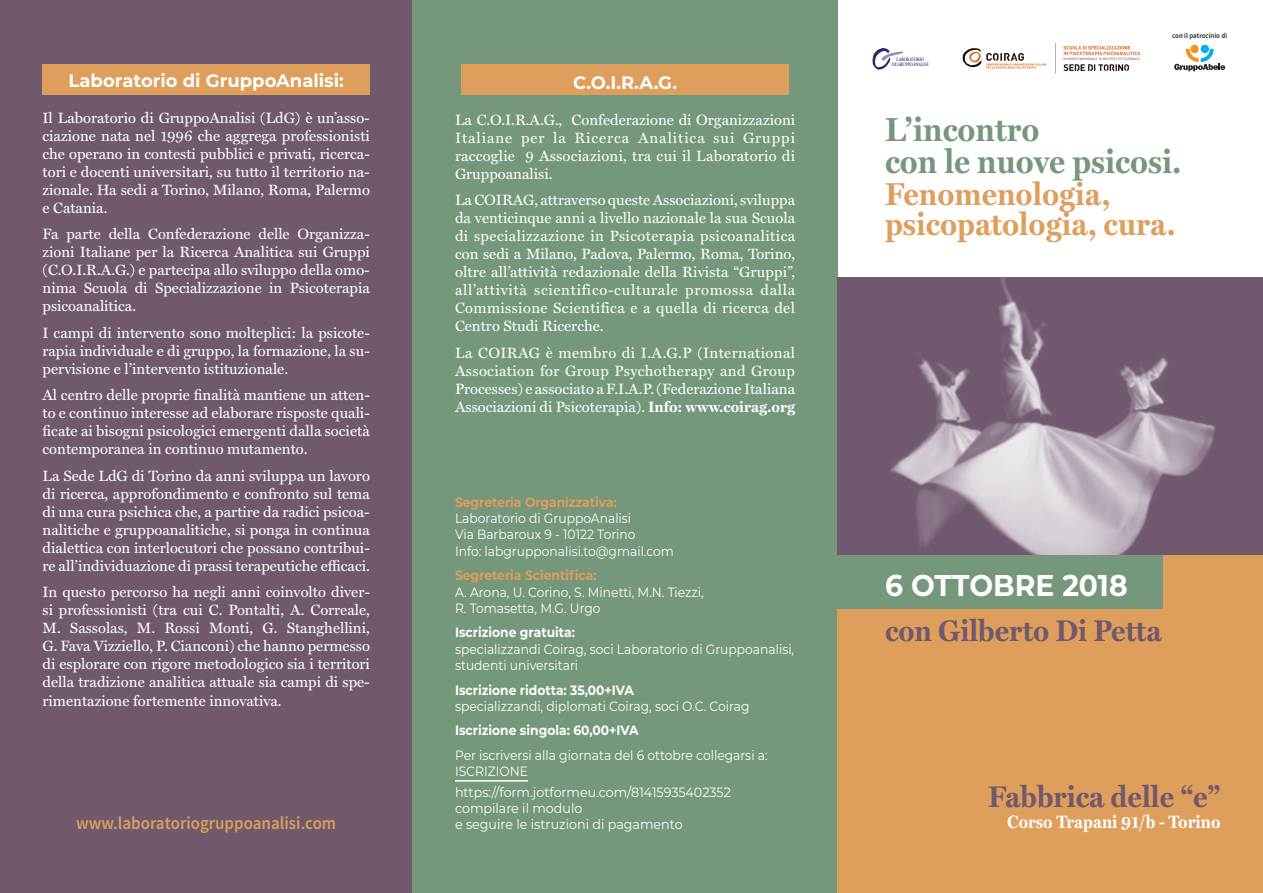
<style>
.page{position:relative;width:1263px;height:893px;background:#fff}
.page>*{position:absolute;margin:0;border:0;box-sizing:border-box;transform-origin:0 0}
.t1{font:700 33.45px/31.7px "Miller Text";color:#75977b;scale:.94 1}
.t2{font:700 31.8px/30.3px "Miller Text";color:#de9e5c;scale:.94 1}
.t3{font:700 30px "Miller Text";color:#70586d;scale:.94 1}
.t4{font:700 30px "Montserrat";color:#fff;scale:.94 1}
.t5{font:700 18px "Montserrat";color:#fff}
.t6{font:600 18px "Source Sans Pro";color:#de9e5c;scale:.94 1}
.t7{font:700 18px "Miller Text";color:#fff;scale:.92 1}
.t8{font:15px/18px "Miller Text";color:#fff;text-align:justify}
.t9{font:13.5px/16.2px "Montserrat";color:#fff;scale:.91 1}
.t10{font:13.5px/16.2px "Montserrat";color:#fff;scale:.94 1}
.t11{font:700 13.5px "Montserrat";color:#fff;scale:.91 1}
.t12{font:700 13.5px "Montserrat";color:#de9e5c;scale:.91 1}
.t13{font:600 7.35px "Source Sans Pro";color:#231f20;scale:.94 1}
.t14{font:700 5.55px/4.8px "Garamond Three";color:#2a276a;text-align:center;scale:.7 1}
.s1{font-weight:700}
</style>
<div class="page">
<div style="left:0;top:0;width:412px;height:893px;background:#70586d"></div>
<div style="left:412px;top:0;width:426px;height:893px;background:#75977b"></div>
<div style="left:838px;top:542px;width:425px;height:351px;background:#de9e5c"></div>
<svg style="left:872px;top:48px;width:31px;height:22px"></svg>
<img style="left:962px;top:43px;width:179px;height:30px">
<div style="left:1190px;top:45px;width:9px;height:8px;background:#f7931d;border-radius:50%"></div>
<div style="left:1201px;top:45px;width:8px;height:8px;background:#00aeef;border-radius:50%"></div>
<svg style="left:1174px;top:49px;width:51px;height:22px"></svg>
<img style="left:838px;top:278px;width:425px;height:277px">
<div style="left:43px;top:64px;width:327px;height:30px;background:#de9e5c"></div>
<div style="left:838px;top:555px;width:325px;height:54px;background:#75977b"></div>
<div style="left:461px;top:64px;width:327px;height:30px;background:#de9e5c"></div>
<hr style="left:455px;top:780px;width:73px;height:2px;background:#fff">
<p class="t5" style="left:69px;top:68px;width:277px">Laboratorio di GruppoAnalisi:</p>
<p class="t8" style="left:43px;top:109px;width:329px">Il Laboratorio di GruppoAnalisi (LdG) è un’asso&shy;ciazione nata nel 1996 che aggrega professionisti che operano in contesti pubblici e privati, ricerca&shy;tori e docenti universitari, su tutto il territorio na&shy;zionale. Ha sedi a Torino, Milano, Roma, Palermo e Catania.</p>
<p class="t8" style="left:43px;top:226px;width:329px">Fa parte della Confederazione delle Organizza&shy;zioni Italiane per la Ricerca Analitica sui Gruppi (C.O.I.R.A.G.) e partecipa allo sviluppo della omo&shy;nima Scuola di Specializzazione in Psicoterapia psicoanalitica.</p>
<p class="t8" style="left:43px;top:324px;width:329px">I campi di intervento sono molteplici: la psicote&shy;rapia individuale e di gruppo, la formazione, la su&shy;pervisione e l’intervento istituzionale.</p>
<p class="t8" style="left:43px;top:387px;width:329px">Al centro delle proprie finalità mantiene un atten&shy;to e continuo interesse ad elaborare risposte quali&shy;ficate ai bisogni psicologici emergenti dalla società contemporanea in continuo mutamento.</p>
<p class="t8" style="left:43px;top:467px;width:329px">La Sede LdG di Torino da anni sviluppa un lavoro di ricerca, approfondimento e confronto sul tema di una cura psichica che, a partire da radici psicoa&shy;nalitiche e gruppoanalitiche, si ponga in continua dialettica con interlocutori che possano contribui&shy;re all’individuazione di prassi terapeutiche efficaci.</p>
<p class="t8" style="left:43px;top:584px;width:329px">In questo percorso ha negli anni coinvolto diver&shy;si professionisti (tra cui C. Pontalti, A. Correale, M. Sassolas, M. Rossi Monti, G. Stanghellini, G. Fava Vizziello, P. Cianconi) che hanno permesso di esplorare con rigore metodologico sia i territori della tradizione analitica attuale sia campi di spe&shy;rimentazione fortemente innovativa.</p>
<p class="t5" style="left:573px;top:69px;width:105px">C.O.I.R.A.G.</p>
<p class="t8" style="left:455px;top:111px;width:342px">La C.O.I.R.A.G., Confederazione di Organizzazioni Italiane per la Ricerca Analitica sui Gruppi raccoglie 9 Associazioni, tra cui il Laboratorio di Gruppoanalisi.</p>
<p class="t8" style="left:455px;top:191px;width:342px">La COIRAG, attraverso queste Associazioni, sviluppa da venticinque anni a livello nazionale la sua Scuola di specializzazione in Psicoterapia psicoanalitica con sedi a Milano, Padova, Palermo, Roma, Torino, oltre all’attività redazionale della Rivista “Gruppi”, all’attività scientifico-culturale promossa dalla Commissione Scientifica e a quella di ricerca del Centro Studi Ricerche.</p>
<p class="t8" style="left:455px;top:344px;width:342px">La COIRAG è membro di I.A.G.P (International Association for Group Psychotherapy and Group Processes) e associato a F.I.A.P. (Federazione Italiana Associazioni di Psicoterapia). <span class="s1">Info: www.coirag.org</span></p>
<p class="t12" style="left:455px;top:492px;width:179px">Segreteria Organizzativa:</p>
<p class="t9" style="left:455px;top:510px;width:242px">Laboratorio di GruppoAnalisi<br>Via Barbaroux 9 - 10122 Torino<br>Info: labgrupponalisi.to@gmail.com</p>
<p class="t12" style="left:455px;top:566px;width:157px">Segreteria Scientifica:</p>
<p class="t9" style="left:455px;top:583px;width:275px">A. Arona, U. Corino, S. Minetti, M.N. Tiezzi,<br>R. Tomasetta, M.G. Urgo</p>
<p class="t11" style="left:455px;top:623px;width:133px">Iscrizione gratuita:</p>
<p class="t9" style="left:455px;top:640px;width:374px">specializzandi Coirag, soci Laboratorio di Gruppoanalisi, studenti universitari</p>
<p class="t11" style="left:455px;top:680px;width:198px">Iscrizione ridotta: 35,00+IVA</p>
<p class="t9" style="left:455px;top:697px;width:325px">specializzandi, diplomati Coirag, soci O.C. Coirag</p>
<p class="t11" style="left:455px;top:721px;width:203px">Iscrizione singola: 60,00+IVA</p>
<p class="t9" style="left:455px;top:747px;width:345px">Per iscriversi alla giornata del 6 ottobre collegarsi a:<br>ISCRIZIONE</p>
<p class="t10" style="left:455px;top:783px;width:295px">https://form.jotformeu.com/81415935402352 compilare il modulo</p>
<p class="t6" style="left:76px;top:811px;width:278px">www.laboratoriogruppoanalisi.com</p>
<p class="t10" style="left:455px;top:816px;width:244px">e seguire le istruzioni di pagamento</p>
<p class="t14" style="left:892px;top:57px;width:54px">LABORATORIO<br>DI GRUPPOANALISI</p>
<p class="t13" style="left:1172px;top:31px;width:60px">con il patrocinio di</p>
<h1 class="t1" style="left:885px;top:115px;width:317px">L’incontro<br>con le nuove psicosi.</h1>
<h2 class="t2" style="left:885px;top:179px;width:311px">Fenomenologia, psicopatologia, cura.</h2>
<h3 class="t4" style="left:885px;top:564px;width:260px">6 OTTOBRE 2018</h3>
<h3 class="t3" style="left:885px;top:613px;width:296px">con Gilberto Di Petta</h3>
<h3 class="t3" style="left:988px;top:780px;width:248px">Fabbrica delle “e”</h3>
<p class="t7" style="left:1007px;top:812px;width:233px">Corso Trapani 91/b - Torino</p>
</div>
